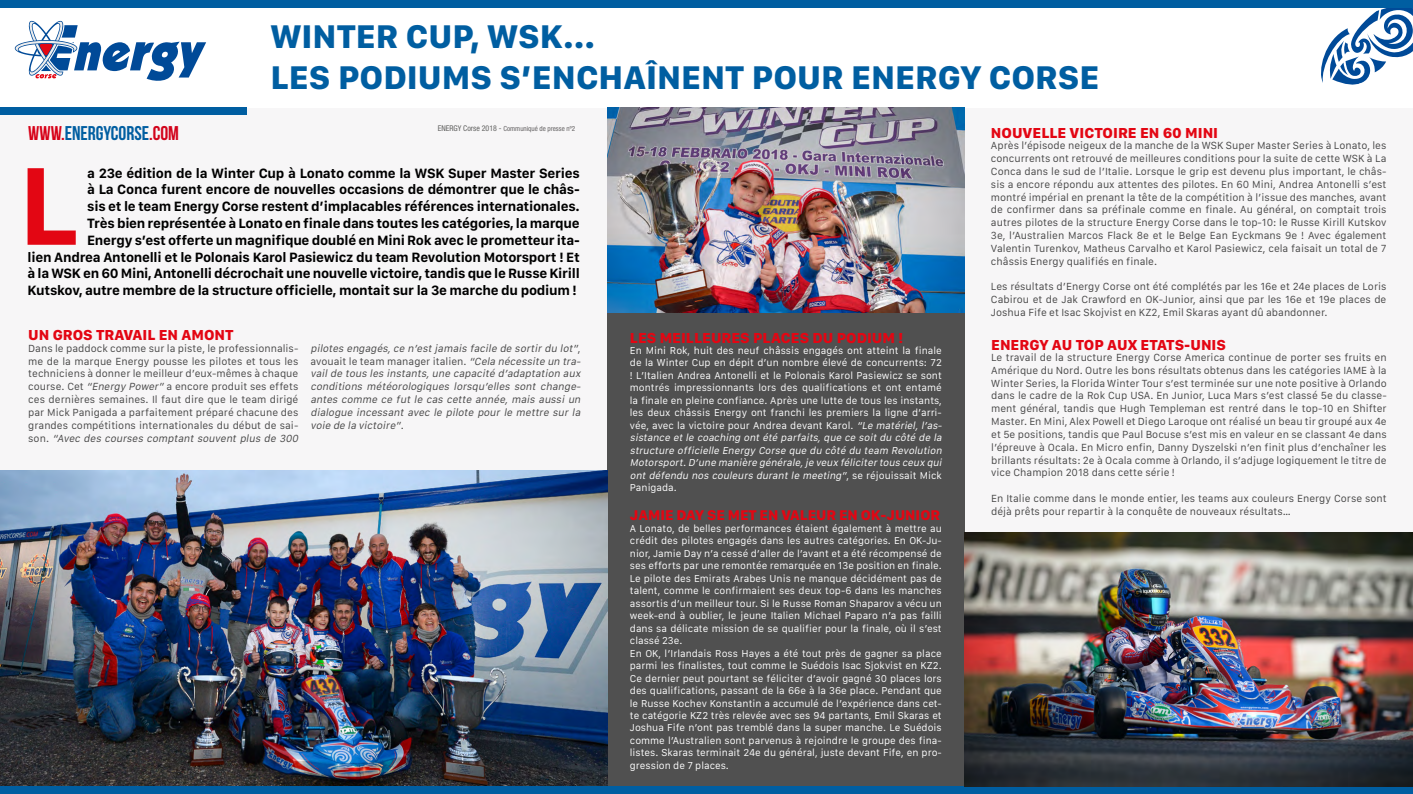
<style>
.page{position:relative;width:1413px;height:794px;background:#f7f6f7}
.page>*{position:absolute;margin:0;border:0;box-sizing:border-box;transform-origin:0 0}
.t1{font:700 114.8px "San Francisco Text";color:#e30613}
.t2{font:800 34px/40.8px "San Francisco Text";color:#005ea1}
.t3{font:19.9px "Bebas Neue";color:#005ea1}
.t4{font:800 15px "San Francisco Text";color:#e30613}
.t5{font:800 14.6px "San Francisco Text";color:#e30613}
.t6{font:700 14px/16.8px "San Francisco Text";letter-spacing:-.02em;color:#000;text-align:right}
.t7{font:10.7px/12.8px "San Francisco Text";color:#464646;text-align:justify}
.t8{font:italic 10.7px/12.8px "San Francisco Text";color:#464646}
.t9{font:10.4px/12.5px "San Francisco Text";color:#fff}
.t10{font:condensed 7px "Helvetica Neue LT Pro";color:#646263}
.s1{color:#d70017}
.s2{color:#d2031b}
.s3{font-size:7.9px;color:#636362}
.s4{font-style:italic}
.s5{font-style:normal}
</style>
<div class="page">
<div style="left:0;top:8px;width:1413px;height:99px;background:#fff"></div>
<div style="left:607px;top:312px;width:357px;height:474px;background:#505050"></div>
<img style="left:607px;top:107px;width:357px;height:205px">
<div style="left:0;top:107px;width:246px;height:8px;background:#005ea1"></div>
<svg style="left:15px;top:21px;width:191px;height:60px"></svg>
<svg style="left:1321px;top:8px;width:92px;height:77px"></svg>
<div style="left:0;top:0;width:1413px;height:8px;background:#005ea1"></div>
<img style="left:0;top:470px;width:607px;height:316px">
<div style="left:0;top:786px;width:1413px;height:8px;background:#005ea1"></div>
<img style="left:964px;top:532px;width:449px;height:254px">
<h2 class="t2" style="left:270px;top:20px;width:830px">WINTER CUP, WSK...<br>LES PODIUMS S’ENCHAÎNENT POUR ENERGY CORSE</h2>
<h3 class="t3" style="left:28px;top:123px;width:152px"><span class="s1">WWW.</span>ENERGYCORSE<span class="s2">.COM</span></h3>
<p class="t10" style="left:438px;top:125px;width:139px"><span class="s3">ENERGY Corse 2018 -</span> Communiqué de presse nº2</p>
<p class="t6" style="left:28px;top:164px;width:554px">a 23e édition de la Winter Cup à Lonato comme la WSK Super Master Series<br>à La Conca furent encore de nouvelles occasions de démontrer que le châs-<br>sis et le team Energy Corse restent d’implacables références internationales.<br>Très bien représentée à Lonato en finale dans toutes les catégories, la marque<br>Energy s’est offerte un magnifique doublé en Mini Rok avec le prometteur ita-<br>lien Andrea Antonelli et le Polonais Karol Pasiewicz du team Revolution Motorsport ! Et à la WSK en 60 Mini, Antonelli décrochait une nouvelle victoire, tandis que le Russe Kirill Kutskov, autre membre de la structure officielle, montait sur la 3e marche du podium !</p>
<h1 class="t1" style="left:18px;top:135px;width:62px">L</h1>
<h3 class="t4" style="left:28px;top:326px;width:207px">UN GROS TRAVAIL EN AMONT</h3>
<p class="t7" style="left:28px;top:342px;width:274px;text-align:left">Dans le paddock comme sur la piste, le professionnalis&shy;me de la marque Energy pousse les pilotes et tous les techniciens à donner le meilleur d’eux-mêmes à chaque course. Cet <span class="s4">“Energy Power”</span> a encore produit ses effets ces dernières semaines. Il faut dire que le team dirigé par Mick Panigada a parfaitement préparé chacune des grandes compétitions internationales du début de sai&shy;s o n . <span class="s4">“Avec des courses comptant souvent plus de 300</span></p>
<p class="t8" style="left:310px;top:342px;width:274px">pilotes engagés,ce n’estjamais facile de sortirdu lot”<span class="s5">, avouait le team manager italien.</span> “Cela nécessite un tra&shy;vailde tous les instants,une capacité d’adaptation aux conditions météorologiques lorsqu’elles sont change&shy;antes comme ce fut le cas cette année, mais aussi un dialogue incessant avec le pilote pour le mettre sur la voie de la victoire”<span class="s5">.</span></p>
<h3 class="t4" style="left:630px;top:329px;width:275px">LES MEILLEURES PLACES DU PODIUM !</h3>
<p class="t9" style="left:630px;top:345px;width:316px">En Mini Rok, huit des neuf châssis engagés ont atteint la finale de la Winter Cup en dépit d’un nombre élevé de concurrents: 72 ! L’Italien Andrea Antonelli et le Polonais Karol Pasiewicz se sont montrés impressionnants lors des qualifications et ont entamé la finale en pleine confiance. Après une lutte de tous les instants, les deux châssis Energy ont franchi les premiers la ligne d’arri&shy;vée, avec la victoire pour Andrea devant Karol. <span class="s4">“Le matériel, l’as&shy;sistance etle coaching ontété parfaits,que ce soitdu côté de la structure officielle Energy Corse que du côté du team Revolution Motorsport.D’une manière générale,je veux félicitertous ceux qui ontdéfendu nos couleurs durantle meeting”</span>, s e r éj o u i s s a i t M i c k Panigada.</p>
<p class="t9" style="left:630px;top:523px;width:313px">A Lonato, de belles performances étaient également à mettre au crédit des pilotes engagés dans les autres catégories. En OK-Ju&shy;nior, Jamie Day n’a cessé d’aller de l’avant et a été récompensé de ses efforts par une remontée remarquée en 13e position en finale.<br>Le pilote des Emirats Arabes Unis ne manque décidément pas de talent, comme le confirmaient ses deux top-6 dans les manches assortis d’un meilleur tour. Si le Russe Roman Shaparov a vécu un week-end à oublier, le jeune Italien Michael Paparo n’a pas failli dans sa délicate mission de se qualifier pour la finale, où il s’est classé 23e.<br>En OK, l’Irlandais Ross Hayes a été tout près de gagner sa place parmi les finalistes, tout comme le Suédois Isac Sjokvist en KZ2.<br>Ce dernier peut pourtant se féliciter d’avoir gagné 30 places lors des qualifications, passant de la 66e à la 36e place. Pendant que le Russe Kochev Konstantin a accumulé de l’expérience dans cet&shy;te catégorie KZ2 très relevée avec ses 94 partants, Emil Skaras et Joshua Fife n’ont pas tremblé dans la super manche. Le Suédois comme l’Australien sont parvenus à rejoindre le groupe des fina&shy;listes. Skaras terminait 24e du général, juste devant Fife, en pro&shy;gression de 7 places.</p>
<h3 class="t5" style="left:630px;top:506px;width:312px">JAMIE DAY SE MET EN VALEUR EN OK-JUNIOR</h3>
<h3 class="t4" style="left:991px;top:124px;width:229px">NOUVELLE VICTOIRE EN 60 MINI</h3>
<p class="t7" style="left:991px;top:140px;width:397px">Après l’épisode neigeux de la manche de la WSK Super Master Series à Lonato, les concurrents ont retrouvé de meilleures conditions pour la suite de cette WSK à La Conca dans le sud de l’Italie. Lorsque le grip est devenu plus important, le châs&shy;sis a encore répondu aux attentes des pilotes. En 60 Mini, Andrea Antonelli s’est montré impérial en prenant la tête de la compétition à l’issue des manches, avant de confirmer dans sa préfinale comme en finale. Au général, on comptait trois autres pilotes de la structure Energy Corse dans le top-10: le Russe Kirill Kutskov 3e, l’Australien Marcos Flack 8e et le Belge Ean Eyckmans 9e ! Avec également Valentin Turenkov, Matheus Carvalho et Karol Pasiewicz, cela faisait un total de 7 châssis Energy qualifiés en finale.</p>
<p class="t7" style="left:991px;top:281px;width:397px">Les résultats d’Energy Corse ont été complétés par les 16e et 24e places de Loris Cabirou et de Jak Crawford en OK-Junior, ainsi que par les 16e et 19e places de Joshua Fife et Isac Skojvist en KZ2, Emil Skaras ayant dû abandonner.</p>
<p class="t7" style="left:991px;top:352px;width:397px">Le travail de la structure Energy Corse America continue de porter ses fruits en Amérique du Nord. Outre les bons résultats obtenus dans les catégories IAME à la Winter Series, la Florida Winter Tour s’est terminée sur une note positive à Orlando dans le cadre de la Rok Cup USA. En Junior, Luca Mars s’est classé 5e du classe&shy;ment général, tandis que Hugh Templeman est rentré dans le top-10 en Shifter Master. En Mini, Alex Powell et Diego Laroque ont réalisé un beau tir groupé aux 4e et 5e positions, tandis que Paul Bocuse s’est mis en valeur en se classant 4e dans l’épreuve à Ocala. En Micro enfin, Danny Dyszelski n’en finit plus d’enchaîner les brillants résultats: 2e à Ocala comme à Orlando, il s’adjuge logiquement le titre de vice Champion 2018 dans cette série !</p>
<p class="t7" style="left:991px;top:493px;width:397px">En Italie comme dans le monde entier, les teams aux couleurs Energy Corse sont déjà prêts pour repartir à la conquête de nouveaux résultats…</p>
<h3 class="t4" style="left:991px;top:335px;width:236px">ENERGY AU TOP AUX ETATS-UNIS</h3>
</div>
